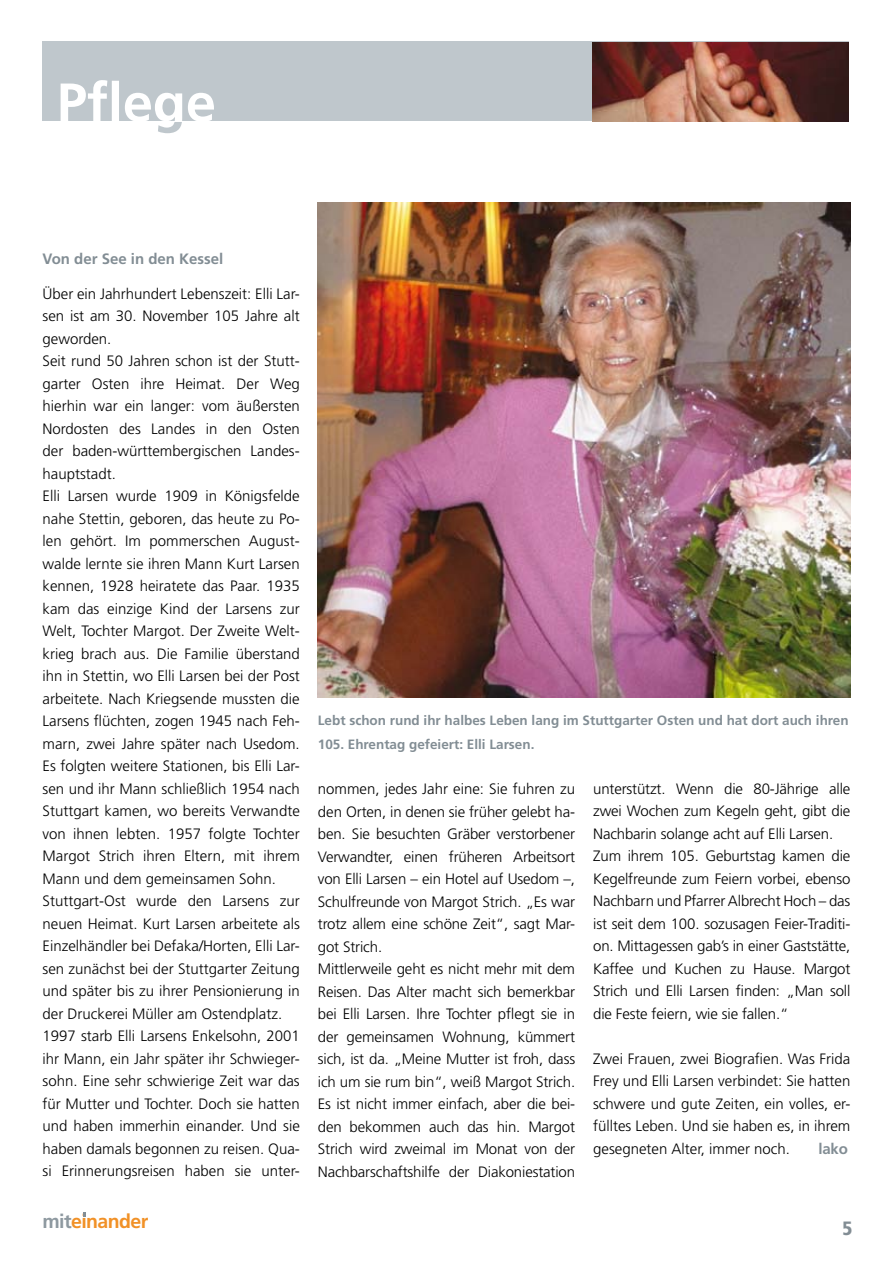
<style>
.page{position:relative;width:893px;height:1263px;background:#fff}
.page>*{position:absolute;margin:0;border:0;box-sizing:border-box;transform-origin:0 0}
.t1{font:700 19.5px "Frutiger LT Std";letter-spacing:-.03em;color:#f19127}
.t2{font:900 condensed 19.35px "Frutiger LT Std";color:#828d94}
.t3{font:300 15px/22.5px "Frutiger LT Std";color:#000}
.t4{font:700 15px "Frutiger LT Std";color:#828d94}
.t5{font:700 13.5px/24px "Frutiger LT Std";color:#828d94}
.s1{color:#8e99a0}
</style>
<div class="page">
<svg style="left:83px;top:1212px;width:3px;height:5px"></svg>
<div style="left:43px;top:41px;width:806px;height:80px;background:#bfc7cc"></div>
<img style="left:593px;top:43px;width:256px;height:78px">
<svg style="left:61px;top:80px;width:153px;height:41px"></svg>
<svg style="left:158px;top:122px;width:24px;height:11px"></svg>
<img style="left:318px;top:202px;width:532px;height:495px">
<p class="t4" style="left:43px;top:250px;width:182px">Von der See in den Kessel</p>
<p class="t3" style="left:43px;top:282px;width:259px">Über ein Jahrhundert Lebenszeit: Elli Lar&shy;sen ist am 30. November 105 Jahre alt geworden.<br>Seit rund 50 Jahren schon ist der Stutt&shy;garter Osten ihre Heimat. Der Weg hierhin war ein langer: vom äußersten Nordosten des Landes in den Osten der baden-württembergischen Landes&shy;hauptstadt.<br>Elli Larsen wurde 1909 in Königsfelde nahe Stettin, geboren, das heute zu Po&shy;len gehört. Im pommerschen August&shy;walde lernte sie ihren Mann Kurt Larsen kennen, 1928 heiratete das Paar. 1935 kam das einzige Kind der Larsens zur Welt, Tochter Margot. Der Zweite Welt&shy;krieg brach aus. Die Familie überstand ihn in Stettin, wo Elli Larsen bei der Post arbeitete. Nach Kriegsende mussten die Larsens flüchten, zogen 1945 nach Feh&shy;marn, zwei Jahre später nach Usedom.<br>Es folgten weitere Stationen, bis Elli Lar&shy;sen und ihr Mann schließlich 1954 nach Stuttgart kamen, wo bereits Verwandte von ihnen lebten. 1957 folgte Tochter Margot Strich ihren Eltern, mit ihrem Mann und dem gemeinsamen Sohn.<br>Stuttgart-Ost wurde den Larsens zur neuen Heimat. Kurt Larsen arbeitete als Einzelhändler bei Defaka/Horten, Elli Lar&shy;sen zunächst bei der Stuttgarter Zeitung und später bis zu ihrer Pensionierung in der Druckerei Müller am Ostendplatz.<br>1997 starb Elli Larsens Enkelsohn, 2001 ihr Mann, ein Jahr später ihr Schwieger&shy;sohn. Eine sehr schwierige Zeit war das für Mutter und Tochter. Doch sie hatten und haben immerhin einander. Und sie haben damals begonnen zu reisen. Qua&shy;si Erinnerungsreisen haben sie unter-</p>
<p class="t5" style="left:318px;top:708px;width:532px">Lebt schon rund ihr halbes Leben lang im Stuttgarter Osten und hat dort auch ihren<br>105. Ehrentag gefeiert: Elli Larsen.</p>
<p class="t3" style="left:318px;top:778px;width:259px">nommen, jedes Jahr eine: Sie fuhren zu den Orten, in denen sie früher gelebt ha&shy;ben. Sie besuchten Gräber verstorbener Verwandter, einen früheren Arbeitsort von Elli Larsen – ein Hotel auf Usedom –, Schulfreunde von Margot Strich. „Es war trotz allem eine schöne Zeit“, sagt Mar&shy;got Strich.<br>Mittlerweile geht es nicht mehr mit dem Reisen. Das Alter macht sich bemerkbar bei Elli Larsen. Ihre Tochter pflegt sie in der gemeinsamen Wohnung, kümmert sich, ist da. „Meine Mutter ist froh, dass ich um sie rum bin“, weiß Margot Strich.<br>Es ist nicht immer einfach, aber die bei&shy;den bekommen auch das hin. Margot Strich wird zweimal im Monat von der Nachbarschaftshilfe der Diakoniestation</p>
<p class="t3" style="left:593px;top:777px;width:259px">unterstützt. Wenn die 80-Jährige alle zwei Wochen zum Kegeln geht, gibt die Nachbarin solange acht auf Elli Larsen.<br>Zum ihrem 105. Geburtstag kamen die Kegelfreunde zum Feiern vorbei, ebenso Nachbarn und Pfarrer Albrecht Hoch – das ist seit dem 100. sozusagen Feier-Traditi&shy;on. Mittagessen gab’s in einer Gaststätte, Kaffee und Kuchen zu Hause. Margot Strich und Elli Larsen finden: „Man soll die Feste feiern, wie sie fallen.“</p>
<p class="t3" style="left:593px;top:1047px;width:259px;text-align:justify">Zwei Frauen, zwei Biografien. Was Frida Frey und Elli Larsen verbindet: Sie hatten schwere und gute Zeiten, ein volles, er&shy;fülltes Leben. Und sie haben es, in ihrem gesegneten Alter, immer noch.</p>
<p class="t4" style="left:818px;top:1139px;width:31px">lako</p>
<h1 class="t1" style="left:43px;top:1210px;width:107px"><span class="s1">mit</span>einander</h1>
<p class="t2" style="left:842px;top:1216px;width:12px">5</p>
</div>
